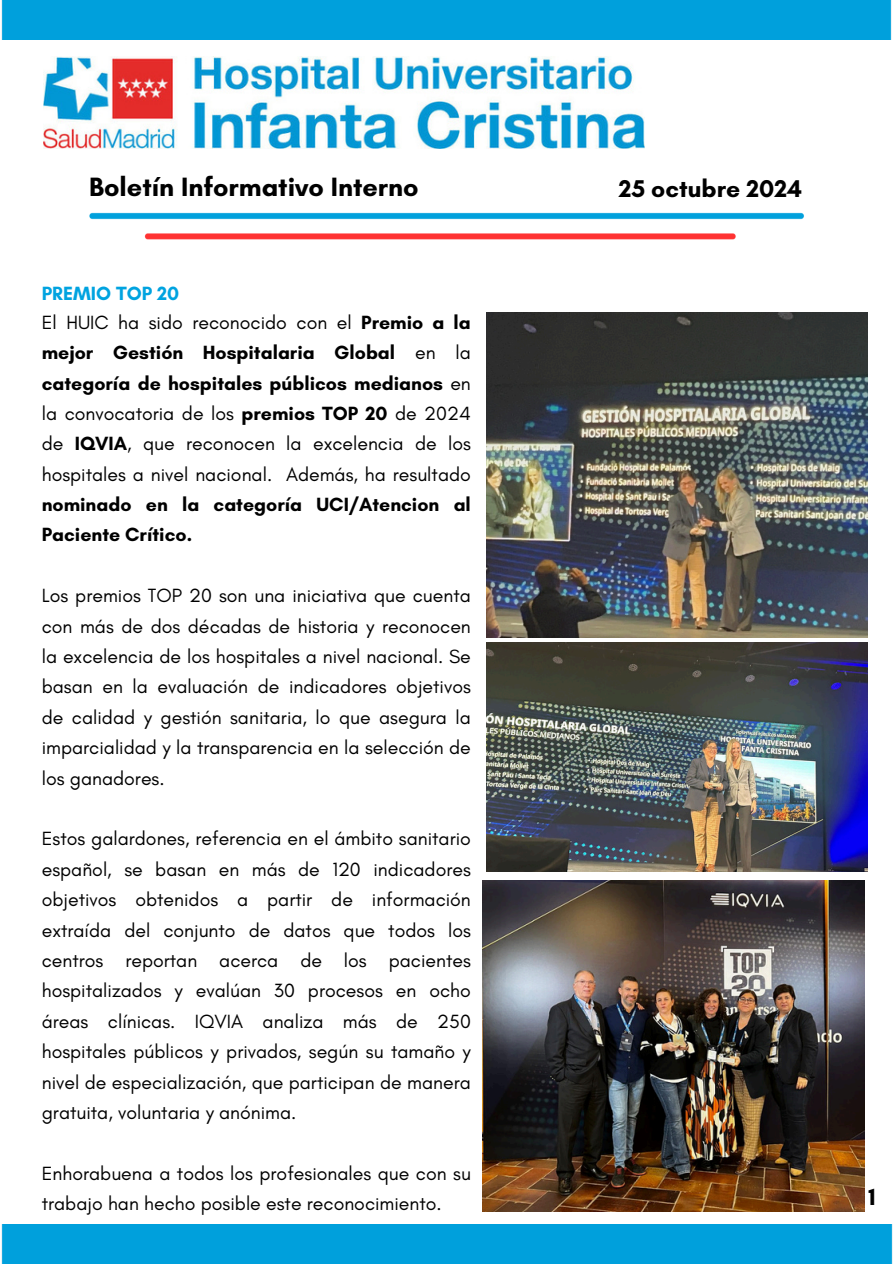
<style>
.page{position:relative;width:894px;height:1264px;background:#fff}
.page>*{position:absolute;margin:0;border:0;box-sizing:border-box;transform-origin:0 0}
.t1{font:700 27px "Glacial Indifference";color:#000}
.t2{font:700 24.6px "Glacial Indifference";color:#000}
.t3{font:700 24px "Glacial Indifference";color:#000}
.t4{font:19.5px/30.3px "Glacial Indifference";color:#000;text-align:justify}
.t5{font:700 19.5px/30.3px "Glacial Indifference";color:#000;text-align:justify}
.t6{font:700 19.5px "Glacial Indifference";color:#00a3e0}
.s1{font-weight:400}
</style>
<div class="page">
<img style="left:44px;top:56px;width:600px;height:93px">
<div style="left:1px;top:0;width:891px;height:39px;background:#00a0dc"></div>
<img style="left:89px;top:212px;width:715px;height:28px">
<div style="left:1px;top:1224px;width:892px;height:39px;background:#00a0dc"></div>
<img style="left:486px;top:312px;width:381px;height:325px">
<img style="left:486px;top:642px;width:381px;height:229px">
<img style="left:482px;top:880px;width:381px;height:331px">
<p class="t1" style="left:89px;top:170px;width:331px">Boletín Informativo Interno</p>
<p class="t6" style="left:42px;top:282px;width:139px">PREMIO TOP 20</p>
<p class="t5" style="left:42px;top:307px;width:430px"><span class="s1">El HUIC ha sido reconocido con el</span> Premio a la mejor Gestión Hospitalaria Global <span class="s1">en la </span>categoría de hospitales públicos medianos <span class="s1">en la convocatoria de los</span> premios TOP 20 <span class="s1">de 2024 de</span> IQVIA<span class="s1">, que reconocen la excelencia de los hospitales a nivel nacional. Además, ha resultado </span>nominado en la categoría UCI/Atencion al Paciente Crítico.</p>
<p class="t4" style="left:42px;top:580px;width:430px">Los premios TOP 20 son una iniciativa que cuenta con más de dos décadas de historia y reconocen la excelencia de los hospitales a nivel nacional. Se basan en la evaluación de indicadores objetivos de calidad y gestión sanitaria, lo que asegura la imparcialidad y la transparencia en la selección de los ganadores.</p>
<p class="t4" style="left:42px;top:823px;width:430px">Estos galardones, referencia en el ámbito sanitario español, se basan en más de 120 indicadores objetivos obtenidos a partir de información extraída del conjunto de datos que todos los centros reportan acerca de los pacientes hospitalizados y evalúan 30 procesos en ocho áreas clínicas. IQVIA analiza más de 250 hospitales públicos y privados, según su tamaño y nivel de especialización, que participan de manera gratuita, voluntaria y anónima.</p>
<p class="t4" style="left:42px;top:1157px;width:430px">Enhorabuena a todos los profesionales que con su trabajo han hecho posible este reconocimiento.</p>
<p class="t2" style="left:618px;top:174px;width:185px">25 octubre 2024</p>
<p class="t3" style="left:868px;top:1182px;width:9px">1</p>
</div>
